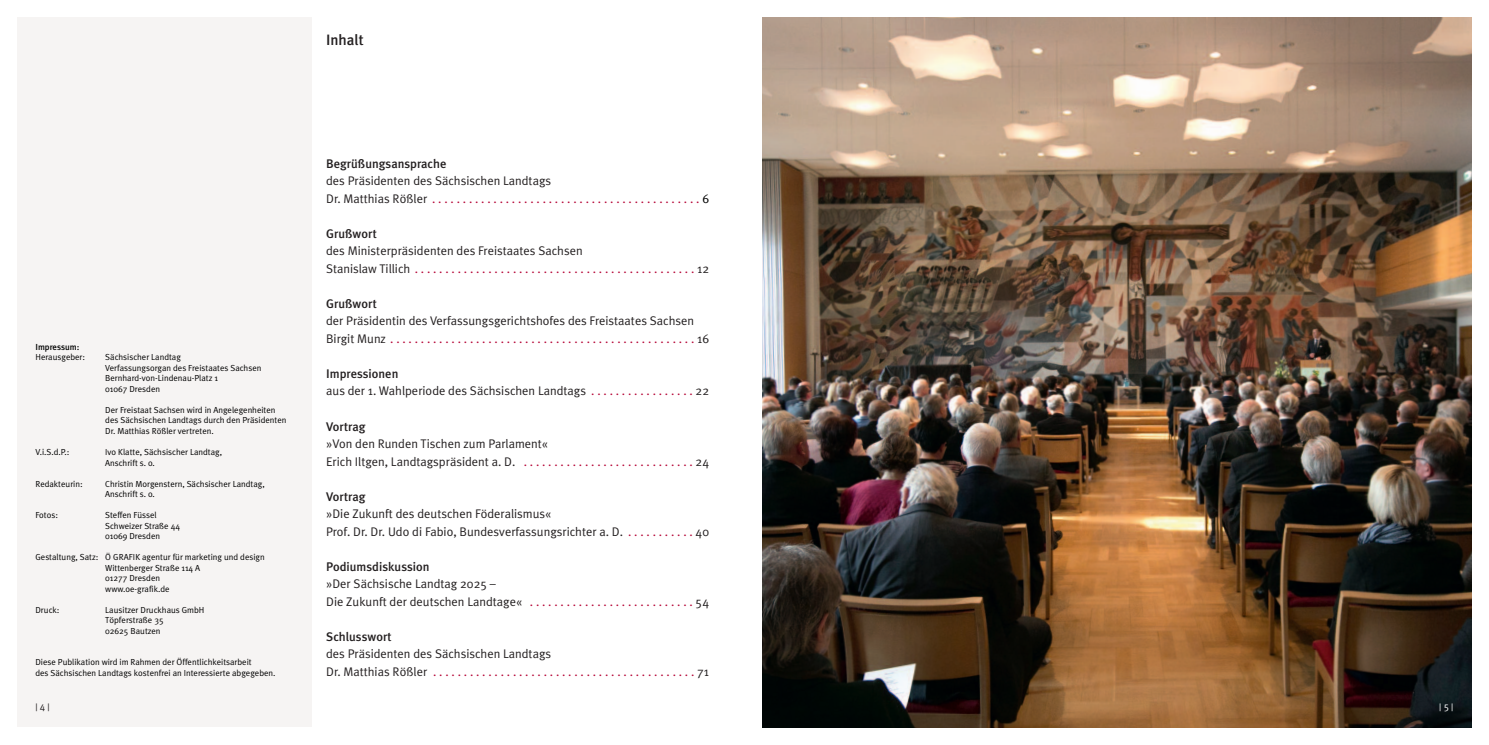
<style>
.page{position:relative;width:1489px;height:745px;background:#fff}
.page>*{position:absolute;margin:0;border:0;box-sizing:border-box;transform-origin:0 0}
.t1{font:500 15px "Meta Plus";color:#231f20}
.t2{font:12.5px/17.5px "Meta Plus Normal";color:#231f20}
.t3{font:500 12.5px "Meta Plus";color:#231f20}
.t4{font:10px "Meta Plus Normal Caps";color:#fff}
.t5{font:10px "Meta Plus Normal Caps";color:#231f20}
.t6{font:8.75px/10.5px "Meta Plus Normal";color:#000}
.t7{font:500 8.75px "Meta Plus";color:#000}
.s1{color:#b50536}
.s2{color:#000}
</style>
<div class="page">
<img style="left:762px;top:18px;width:708px;height:708px">
<div style="left:18px;top:18px;width:294px;height:708px;background:#f6f4f3"></div>
<p class="t1" style="left:326px;top:31px;width:39px">Inhalt</p>
<p class="t7" style="left:35px;top:341px;width:45px">Impressum:</p>
<p class="t6" style="left:35px;top:352px;width:51px">Herausgeber:</p>
<p class="t6" style="left:105px;top:352px;width:158px">Sächsischer Landtag<br>Verfassungsorgan des Freistaates Sachsen<br>Bernhard-von-Lindenau-Platz 1<br>01067 Dresden</p>
<p class="t6" style="left:105px;top:404px;width:183px">Der Freistaat Sachsen wird in Angelegenheiten des Sächsischen Landtags durch den Präsidenten<br>Dr. Matthias Rößler vertreten.</p>
<p class="t6" style="left:35px;top:446px;width:36px">V.i.S.d.P.:</p>
<p class="t6" style="left:105px;top:446px;width:118px">Ivo Klatte, Sächsischer Landtag,<br>Anschrift s. o.</p>
<p class="t6" style="left:35px;top:478px;width:49px">Redakteurin:</p>
<p class="t6" style="left:105px;top:478px;width:161px">Christin Morgenstern, Sächsischer Landtag,<br>Anschrift s. o.</p>
<p class="t6" style="left:35px;top:509px;width:24px">Fotos:</p>
<p class="t6" style="left:105px;top:509px;width:76px">Steffen Füssel<br>Schweizer Straße 44<br>01069 Dresden</p>
<p class="t6" style="left:105px;top:551px;width:161px;text-indent:-70px">Gestaltung, Satz: Ö GRAFIK agentur für marketing und design<br>Wittenberger Straße 114 A<br>01277 Dresden<br>www.oe-grafik.de</p>
<p class="t6" style="left:35px;top:604px;width:26px">Druck:</p>
<p class="t6" style="left:105px;top:604px;width:101px">Lausitzer Druckhaus GmbH<br>Töpferstraße 35<br>02625 Bautzen</p>
<p class="t6" style="left:35px;top:656px;width:241px">Diese Publikation wird im Rahmen der Öffentlichkeitsarbeit<br>des Sächsischen Landtags kostenfrei an Interessierte abgegeben.</p>
<p class="t5" style="left:35px;top:700px;width:16px">|4|</p>
<p class="t3" style="left:326px;top:156px;width:122px">Begrüßungsansprache</p>
<p class="t2" style="left:326px;top:172px;width:384px">des Präsidenten des Sächsischen Landtags<br>Dr. Matthias Rößler <span class="s1">. . . . . . . . . . . . . . . . . . . . . . . . . . . . . . . . . . . . . . . . . . . .</span> <span class="s2">6</span></p>
<p class="t3" style="left:326px;top:226px;width:52px">Grußwort</p>
<p class="t2" style="left:326px;top:242px;width:384px">des Ministerpräsidenten des Freistaates Sachsen<br>Stanislaw Tillich <span class="s1">. . . . . . . . . . . . . . . . . . . . . . . . . . . . . . . . . . . . . . . . . . . . . .</span> 12</p>
<p class="t3" style="left:326px;top:296px;width:52px">Grußwort</p>
<p class="t2" style="left:326px;top:312px;width:384px">der Präsidentin des Verfassungsgerichtshofes des Freistaates Sachsen<br>Birgit Munz <span class="s1">. . . . . . . . . . . . . . . . . . . . . . . . . . . . . . . . . . . . . . . . . . . . . . . . . .</span> 16</p>
<p class="t3" style="left:326px;top:366px;width:74px">Impressionen</p>
<p class="t2" style="left:326px;top:382px;width:384px">aus der 1. Wahlperiode des Sächsischen Landtags <span class="s1">. . . . . . . . . . . . . . . . .</span> 22</p>
<p class="t3" style="left:326px;top:418px;width:41px">Vortrag</p>
<p class="t2" style="left:326px;top:434px;width:384px">»Von den Runden Tischen zum Parlament«<br>Erich Iltgen, Landtagspräsident a. D. <span class="s1">. . . . . . . . . . . . . . . . . . . . . . . . . . . .</span> 24</p>
<p class="t3" style="left:326px;top:488px;width:41px">Vortrag</p>
<p class="t2" style="left:326px;top:504px;width:384px">»Die Zukunft des deutschen Föderalismus«<br>Prof. Dr. Dr. Udo di Fabio, Bundesverfassungsrichter a. D. <span class="s1">. . . . . . . . . . .</span> 40</p>
<p class="t3" style="left:326px;top:558px;width:105px">Podiumsdiskussion</p>
<p class="t2" style="left:326px;top:574px;width:384px">»Der Sächsische Landtag 2025 –<br>Die Zukunft der deutschen Landtage« <span class="s1">. . . . . . . . . . . . . . . . . . . . . . . . . . .</span> 54</p>
<p class="t3" style="left:326px;top:628px;width:67px">Schlusswort</p>
<p class="t2" style="left:326px;top:644px;width:384px">des Präsidenten des Sächsischen Landtags<br>Dr. Matthias Rößler <span class="s1">. . . . . . . . . . . . . . . . . . . . . . . . . . . . . . . . . . . . . . . . . . .</span> 71</p>
<p class="t4" style="left:1438px;top:700px;width:16px">|5|</p>
</div>
